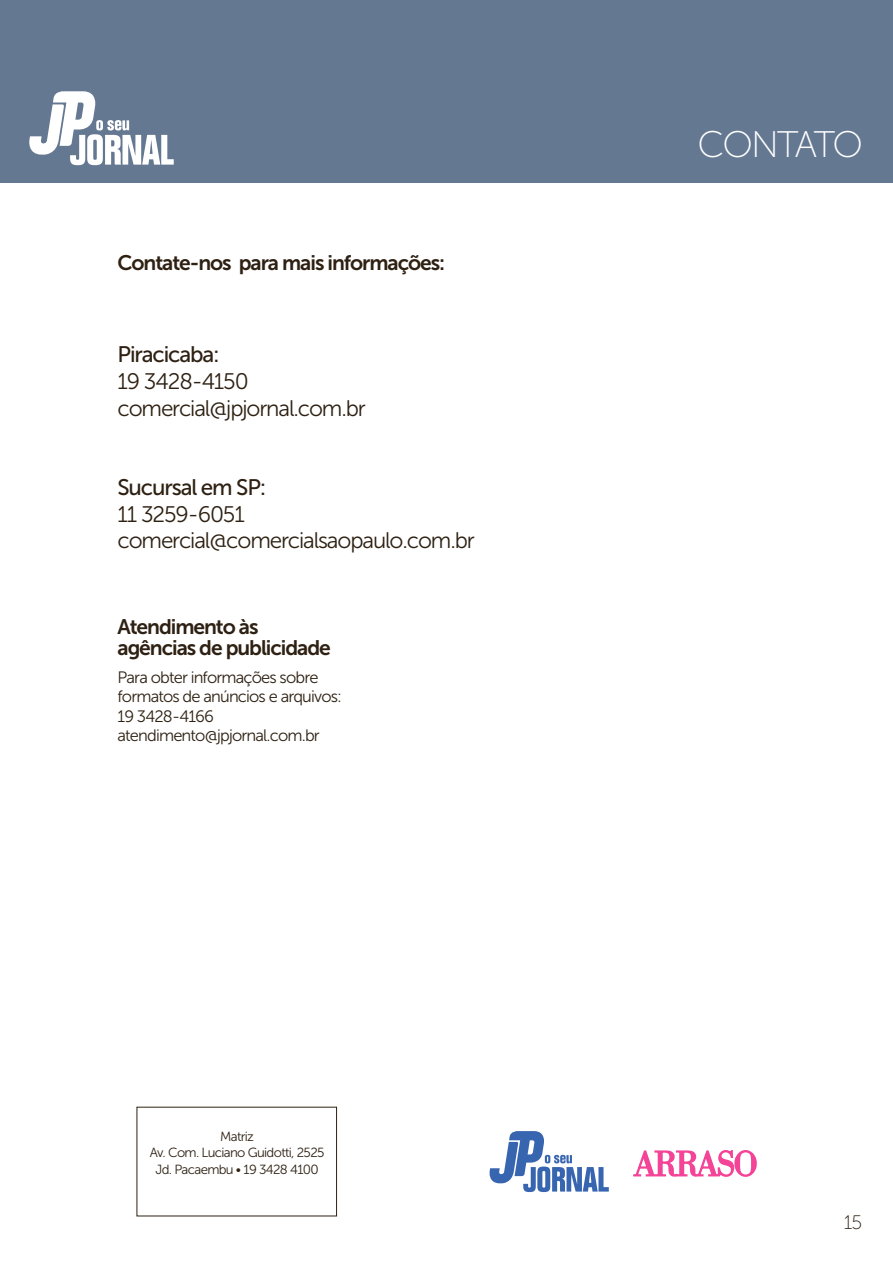
<style>
.page{position:relative;width:893px;height:1263px;background:#fff}
.page>*{position:absolute;margin:0;border:0;box-sizing:border-box;transform-origin:0 0}
.t1{font:36.9px "Museo Sans 100";letter-spacing:-.065em;color:#fff}
.t2{font:22.5px/26.5px "Museo Sans 300";letter-spacing:-.05em;color:#2e2113}
.t3{font:22.5px "Museo Sans 500";letter-spacing:-.05em;color:#2e2113}
.t4{font:21px/21px "Museo Sans 700";letter-spacing:-.05em;color:#2e2113}
.t5{font:19.5px "Museo Sans 100";color:#2e2113}
.t6{font:16.5px/19.5px "Museo Sans 300";letter-spacing:-.05em;color:#2e2113}
.t7{font:13.2px/16.8px "Museo Sans 300";letter-spacing:-.05em;color:#2e2113;text-align:center}
</style>
<div class="page">
<div style="left:0;top:0;width:893px;height:183px;background:#647891"></div>
<svg style="left:29px;top:91px;width:145px;height:74px"></svg>
<svg style="left:489px;top:1131px;width:120px;height:61px"></svg>
<svg style="left:633px;top:1150px;width:124px;height:27px"></svg>
<p class="t4" style="left:117px;top:252px;width:329px">Contate-nos para mais informações:</p>
<h2 class="t3" style="left:117px;top:342px;width:104px">Piracicaba:</h2>
<h2 class="t2" style="left:117px;top:368px;width:250px">19 3428-4150 comercial@jpjornal.com.br</h2>
<h2 class="t3" style="left:117px;top:475px;width:151px">Sucursal em SP:</h2>
<h2 class="t2" style="left:117px;top:501px;width:359px">11 3259-6051 comercial@comercialsaopaulo.com.br</h2>
<p class="t4" style="left:117px;top:616px;width:215px">Atendimento às agências de publicidade</p>
<p class="t6" style="left:117px;top:667px;width:226px">Para obter informações sobre formatos de anúncios e arquivos:<br>19 3428-4166 atendimento@jpjornal.com.br</p>
<p class="t7" style="left:150px;top:1128px;width:176px">Matriz<br>Av. Com. Luciano Guidotti, 2525<br>Jd. Pacaembu • 19 3428 4100</p>
<h1 class="t1" style="left:697px;top:125px;width:167px">CONTATO</h1>
<p class="t5" style="left:844px;top:1212px;width:20px">15</p>
</div>
